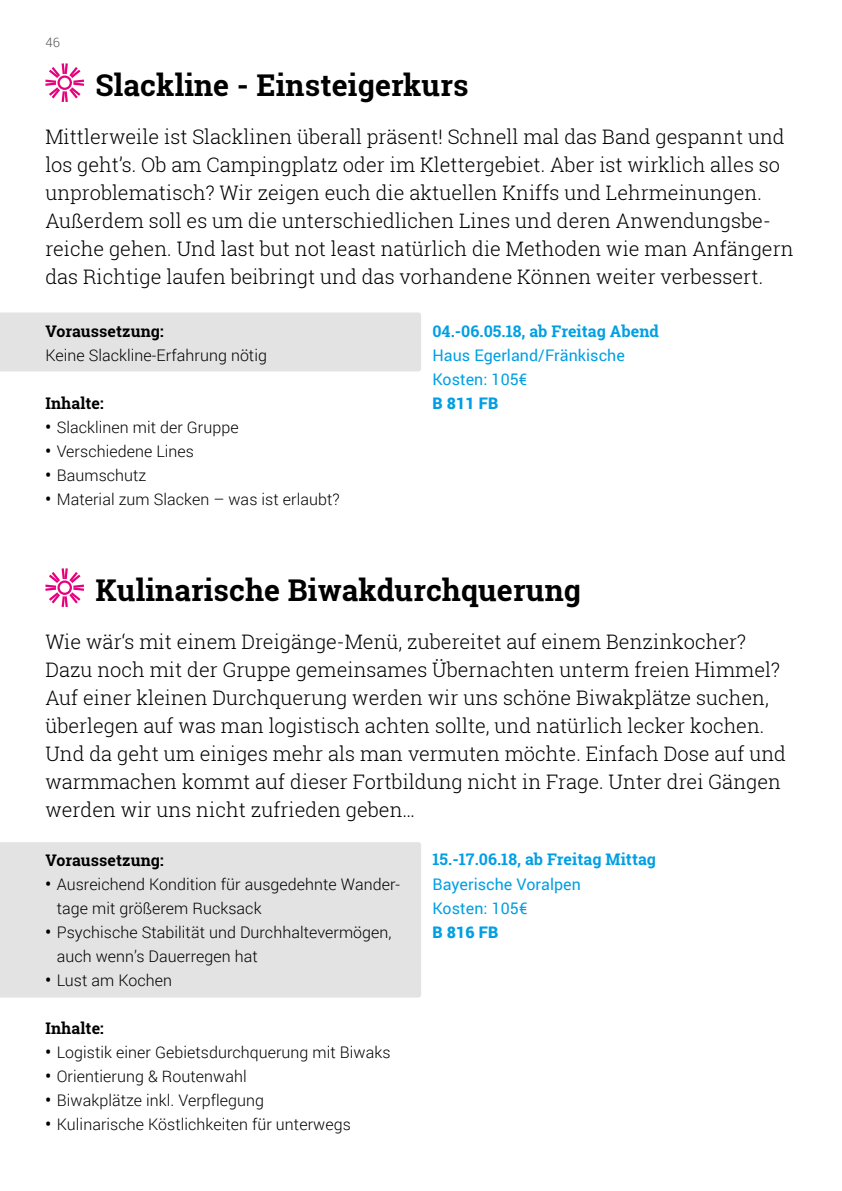
<style>
.page{position:relative;width:842px;height:1191px;background:#fff}
.page>*{position:absolute;margin:0;border:0;box-sizing:border-box;transform-origin:0 0}
.t1{font:700 30px "Roboto Slab";letter-spacing:.005em;color:#000}
.t2{font:300 20px/28px "Roboto Slab";color:#000}
.t3{font:300 16px/24px "Roboto";letter-spacing:.005em;color:#000}
.t4{font:16px/24px "Roboto";letter-spacing:.005em;color:#009fe3}
.t5{font:700 16px "Roboto Slab";letter-spacing:.005em;color:#009fe3}
.t6{font:700 16px "Roboto Slab";letter-spacing:.005em;color:#000}
.t7{font:900 16px "Roboto";letter-spacing:.005em;color:#009fe3}
.t8{font:300 13px "Roboto";color:#575756}
.s1{font-family:"Roboto Slab";font-weight:700}
</style>
<div class="page">
<div style="left:0;top:312px;width:421px;height:59px;background:#e3e3e3"></div>
<div style="left:0;top:842px;width:421px;height:155px;background:#e3e3e3"></div>
<svg style="left:45px;top:63px;width:39px;height:39px"></svg>
<svg style="left:45px;top:568px;width:39px;height:39px"></svg>
<p class="t8" style="left:46px;top:34px;width:16px">46</p>
<h1 class="t1" style="left:96px;top:65px;width:375px">Slackline - Einsteigerkurs</h1>
<p class="t2" style="left:45px;top:122px;width:750px">Mittlerweile ist Slacklinen überall präsent! Schnell mal das Band gespannt und los geht’s. Ob am Campingplatz oder im Klettergebiet. Aber ist wirklich alles so unproblematisch? Wir zeigen euch die aktuellen Kniffs und Lehrmeinungen.<br>Außerdem soll es um die unterschiedlichen Lines und deren Anwendungsbe&shy;reiche gehen. Und last but not least natürlich die Methoden wie man Anfängern das Richtige laufen beibringt und das vorhandene Können weiter verbessert.</p>
<p class="t6" style="left:45px;top:320px;width:120px">Voraussetzung:</p>
<p class="t3" style="left:45px;top:342px;width:223px">Keine Slackline-Erfahrung nötig</p>
<p class="t6" style="left:45px;top:392px;width:60px">Inhalte:</p>
<p class="t3" style="left:45px;top:414px;width:195px"><span class="s1">•</span> Slacklinen mit der Gruppe</p>
<p class="t3" style="left:45px;top:438px;width:150px"><span class="s1">•</span> Verschiedene Lines</p>
<p class="t3" style="left:45px;top:462px;width:103px"><span class="s1">•</span> Baumschutz</p>
<p class="t3" style="left:45px;top:486px;width:296px"><span class="s1">•</span> Material zum Slacken – was ist erlaubt?</p>
<p class="t5" style="left:432px;top:320px;width:228px">04.-06.05.18, ab Freitag Abend</p>
<p class="t4" style="left:432px;top:342px;width:194px">Haus Egerland/Fränkische<br>Kosten: 105€</p>
<p class="t7" style="left:432px;top:391px;width:68px">B 811 FB</p>
<h1 class="t1" style="left:96px;top:569px;width:487px">Kulinarische Biwakdurchquerung</h1>
<p class="t2" style="left:45px;top:627px;width:742px">Wie wär‘s mit einem Dreigänge-Menü, zubereitet auf einem Benzinkocher?<br>Dazu noch mit der Gruppe gemeinsames Übernachten unterm freien Himmel?<br>Auf einer kleinen Durchquerung werden wir uns schöne Biwakplätze suchen, überlegen auf was man logistisch achten sollte, und natürlich lecker kochen.<br>Und da geht um einiges mehr als man vermuten möchte. Einfach Dose auf und warmmachen kommt auf dieser Fortbildung nicht in Frage. Unter drei Gängen werden wir uns nicht zufrieden geben…</p>
<p class="t6" style="left:45px;top:848px;width:120px">Voraussetzung:</p>
<p class="t3" style="left:57px;top:871px;width:345px;text-indent:-11px"><span class="s1">•</span> Ausreichend Kondition für ausgedehnte Wander&shy;tage mit größerem Rucksack</p>
<p class="t3" style="left:57px;top:919px;width:336px;text-indent:-11px"><span class="s1">•</span> Psychische Stabilität und Durchhaltevermögen, auch wenn’s Dauerregen hat</p>
<p class="t3" style="left:45px;top:967px;width:128px"><span class="s1">•</span> Lust am Kochen</p>
<p class="t6" style="left:45px;top:1017px;width:60px">Inhalte:</p>
<p class="t3" style="left:45px;top:1039px;width:347px"><span class="s1">•</span> Logistik einer Gebietsdurchquerung mit Biwaks</p>
<p class="t3" style="left:45px;top:1063px;width:203px"><span class="s1">•</span> Orientierung &amp; Routenwahl</p>
<p class="t3" style="left:45px;top:1087px;width:220px"><span class="s1">•</span> Biwakplätze inkl. Verpflegung</p>
<p class="t3" style="left:45px;top:1111px;width:307px"><span class="s1">•</span> Kulinarische Köstlichkeiten für unterwegs</p>
<p class="t5" style="left:432px;top:848px;width:225px">15.-17.06.18, ab Freitag Mittag</p>
<p class="t4" style="left:432px;top:871px;width:150px">Bayerische Voralpen<br>Kosten: 105€</p>
<p class="t7" style="left:432px;top:920px;width:68px">B 816 FB</p>
</div>
